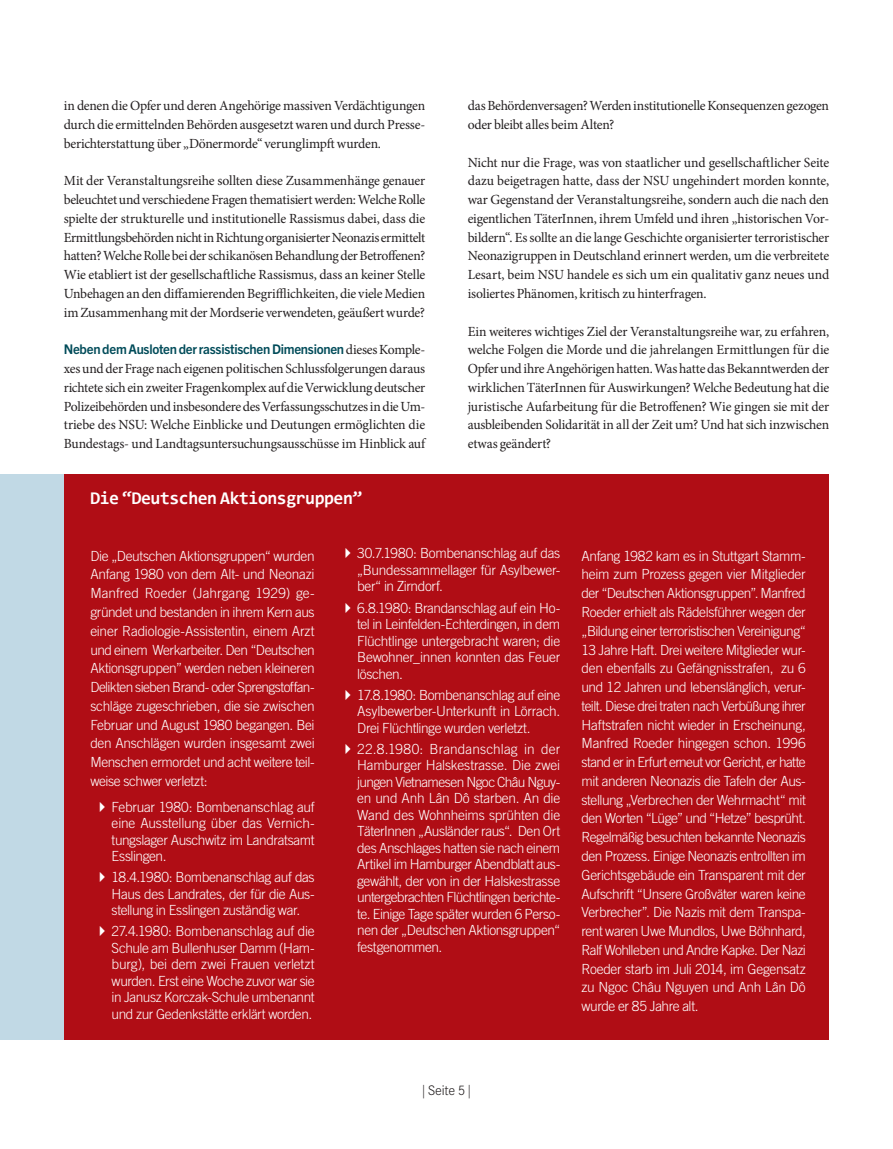
<style>
.page{position:relative;width:893px;height:1149px;background:#fff}
.page>*{position:absolute;margin:0;border:0;box-sizing:border-box;transform-origin:0 0}
.t1{font:700 18px "Consolas";letter-spacing:-.025em;color:#fff}
.t2{font:300 13.95px/18.8px "Trade Gothic LT Pro";letter-spacing:-.03em;color:#fff;text-align:justify}
.t3{font:13.95px/18.8px "Minion Pro";letter-spacing:-.02em;color:#231f20;text-align:justify}
.t4{font:300 13.5px "Corporate SBQ";letter-spacing:-.02em;color:#231f20}
.t5{font:700 13.35px "Trade Gothic Next LT Pro";letter-spacing:-.02em;color:#004b59}
.s1{font-family:"Minion Pro";font-weight:400;font-size:13.95px;color:#231f20}
</style>
<div class="page">
<div style="left:64px;top:474px;width:765px;height:565px;background:#b00d15"></div>
<div style="left:0;top:474px;width:64px;height:565px;background:#c1d9e5"></div>
<p class="t3" style="left:64px;top:96px;width:363px">in denen die Opfer und deren Angehörige massiven Verdächtigungen durch die ermittelnden Behörden ausgesetzt waren und durch Presse&shy;berichterstattung über „Dönermorde“ verunglimpft wurden.</p>
<p class="t3" style="left:64px;top:171px;width:363px">Mit der Veranstaltungsreihe sollten diese Zusammenhänge genauer beleuchtet und verschiedene Fragen thematisiert werden: Welche Rolle spielte der strukturelle und institutionelle Rassismus dabei, dass die Ermittlungsbehörden nicht in Richtung organisierter Neonazis ermittelt hatten? Welche Rolle bei der schikanösen Behandlung der Betroffenen?<br>Wie etabliert ist der gesellschaftliche Rassismus, dass an keiner Stelle Unbehagen an den diffamierenden Begrifflichkeiten, die viele Medien im Zusammenhang mit der Mordserie verwendeten, geäußert wurde?</p>
<p class="t5" style="left:64px;top:340px;width:363px">Neben dem Ausloten der rassistischen Dimensionen <span class="s1">dieses Komple-</span></p>
<p class="t3" style="left:64px;top:359px;width:363px">xes und der Frage nach eigenen politischen Schlussfolgerungen daraus richtete sich ein zweiter Fragenkomplex auf die Verwicklung deutscher Polizeibehörden und insbesondere des Verfassungsschutzes in die Um&shy;triebe des NSU: Welche Einblicke und Deutungen ermöglichten die Bundestags- und Landtagsuntersuchungsausschüsse im Hinblick auf</p>
<p class="t1" style="left:90px;top:487px;width:274px">Die “Deutschen Aktionsgruppen”</p>
<p class="t3" style="left:468px;top:96px;width:363px">das Behördenversagen? Werden institutionelle Konsequenzen gezogen oder bleibt alles beim Alten?</p>
<p class="t3" style="left:468px;top:153px;width:363px">Nicht nur die Frage, was von staatlicher und gesellschaftlicher Seite dazu beigetragen hatte, dass der NSU ungehindert morden konnte, war Gegenstand der Veranstaltungsreihe, sondern auch die nach den eigentlichen TäterInnen, ihrem Umfeld und ihren „historischen Vor&shy;bildern“. Es sollte an die lange Geschichte organisierter terroristischer Neonazigruppen in Deutschland erinnert werden, um die verbreitete Lesart, beim NSU handele es sich um ein qualitativ ganz neues und isoliertes Phänomen, kritisch zu hinterfragen.</p>
<p class="t3" style="left:468px;top:321px;width:363px">Ein weiteres wichtiges Ziel der Veranstaltungsreihe war, zu erfahren, welche Folgen die Morde und die jahrelangen Ermittlungen für die Opfer und ihre Angehörigen hatten. Was hatte das Bekanntwerden der wirklichen TäterInnen für Auswirkungen? Welche Bedeutung hat die juristische Aufarbeitung für die Betroffenen? Wie gingen sie mit der ausbleibenden Solidarität in all der Zeit um? Und hat sich inzwischen etwas geändert?</p>
<p class="t2" style="left:90px;top:546px;width:226px">Die „Deutschen Aktionsgruppen“ wurden Anfang 1980 von dem Alt- und Neonazi Manfred Roeder (Jahrgang 1929) ge&shy;gründet und bestanden in ihrem Kern aus einer Radiologie-Assistentin, einem Arzt und einem Werkarbeiter. Den “Deutschen Aktionsgruppen” werden neben kleineren Delikten sieben Brand- oder Sprengstoffan&shy;schläge zugeschrieben, die sie zwischen Februar und August 1980 begangen. Bei den Anschlägen wurden insgesamt zwei Menschen ermordet und acht weitere teil&shy;weise schwer verletzt:</p>
<p class="t2" style="left:112px;top:798px;width:205px;line-height:16.5px">Februar 1980: Bombenanschlag auf eine Ausstellung über das Vernich&shy;tungslager Auschwitz im Landratsamt Esslingen.</p>
<p class="t2" style="left:112px;top:868px;width:205px;line-height:16.5px">18.4.1980: Bombenanschlag auf das Haus des Landrates, der für die Aus&shy;stellung in Esslingen zuständig war.</p>
<p class="t2" style="left:112px;top:922px;width:205px;line-height:16.5px">27.4.1980: Bombenanschlag auf die Schule am Bullenhuser Damm (Ham&shy;burg), bei dem zwei Frauen verletzt wurden. Erst eine Woche zuvor war sie in Janusz Korczak-Schule umbenannt und zur Gedenkstätte erklärt worden.</p>
<p class="t2" style="left:357px;top:545px;width:205px;line-height:16.5px">30.7.1980: Bombenanschlag auf das „Bundessammellager für Asylbewer&shy;ber“ in Zirndorf.</p>
<p class="t2" style="left:357px;top:599px;width:205px;line-height:16.5px">6.8.1980: Brandanschlag auf ein Ho&shy;tel in Leinfelden-Echterdingen, in dem Flüchtlinge untergebracht waren; die Bewohner_innen konnten das Feuer löschen.</p>
<p class="t2" style="left:357px;top:686px;width:205px;line-height:16.5px">17.8.1980: Bombenanschlag auf eine Asylbewerber-Unterkunft in Lörrach.<br>Drei Flüchtlinge wurden verletzt.</p>
<p class="t2" style="left:357px;top:740px;width:205px;line-height:16.5px">22.8.1980: Brandanschlag in der Hamburger Halskestrasse. Die zwei jungen Vietnamesen Ngoc Châu Nguy&shy;en und Anh Lân Dô starben. An die Wand des Wohnheims sprühten die TäterInnen „Ausländer raus“. Den Ort des Anschlages hatten sie nach einem Artikel im Hamburger Abendblatt aus&shy;gewählt, der von in der Halskestrasse untergebrachten Flüchtlingen berichte&shy;te. Einige Tage später wurden 6 Perso&shy;nen der „Deutschen Aktionsgruppen“ festgenommen.</p>
<p class="t2" style="left:581px;top:546px;width:226px">Anfang 1982 kam es in Stuttgart Stamm&shy;heim zum Prozess gegen vier Mitglieder der “Deutschen Aktionsgruppen”. Manfred Roeder erhielt als Rädelsführer wegen der „Bildung einer terroristischen Vereinigung“ 13 Jahre Haft. Drei weitere Mitglieder wur&shy;den ebenfalls zu Gefängnisstrafen, zu 6 und 12 Jahren und lebenslänglich, verur&shy;teilt. Diese drei traten nach Verbüßung ihrer Haftstrafen nicht wieder in Erscheinung, Manfred Roeder hingegen schon. 1996 stand er in Erfurt erneut vor Gericht, er hatte mit anderen Neonazis die Tafeln der Aus&shy;stellung „Verbrechen der Wehrmacht“ mit den Worten “Lüge” und “Hetze” besprüht.<br>Regelmäßig besuchten bekannte Neonazis den Prozess. Einige Neonazis entrollten im Gerichtsgebäude ein Transparent mit der Aufschrift “Unsere Großväter waren keine Verbrecher”. Die Nazis mit dem Transpa&shy;rent waren Uwe Mundlos, Uwe Böhnhard, Ralf Wohlleben und Andre Kapke. Der Nazi Roeder starb im Juli 2014, im Gegensatz zu Ngoc Châu Nguyen und Anh Lân Dô wurde er 85 Jahre alt.</p>
<p class="t4" style="left:422px;top:1082px;width:50px">| Seite 5 |</p>
</div>
